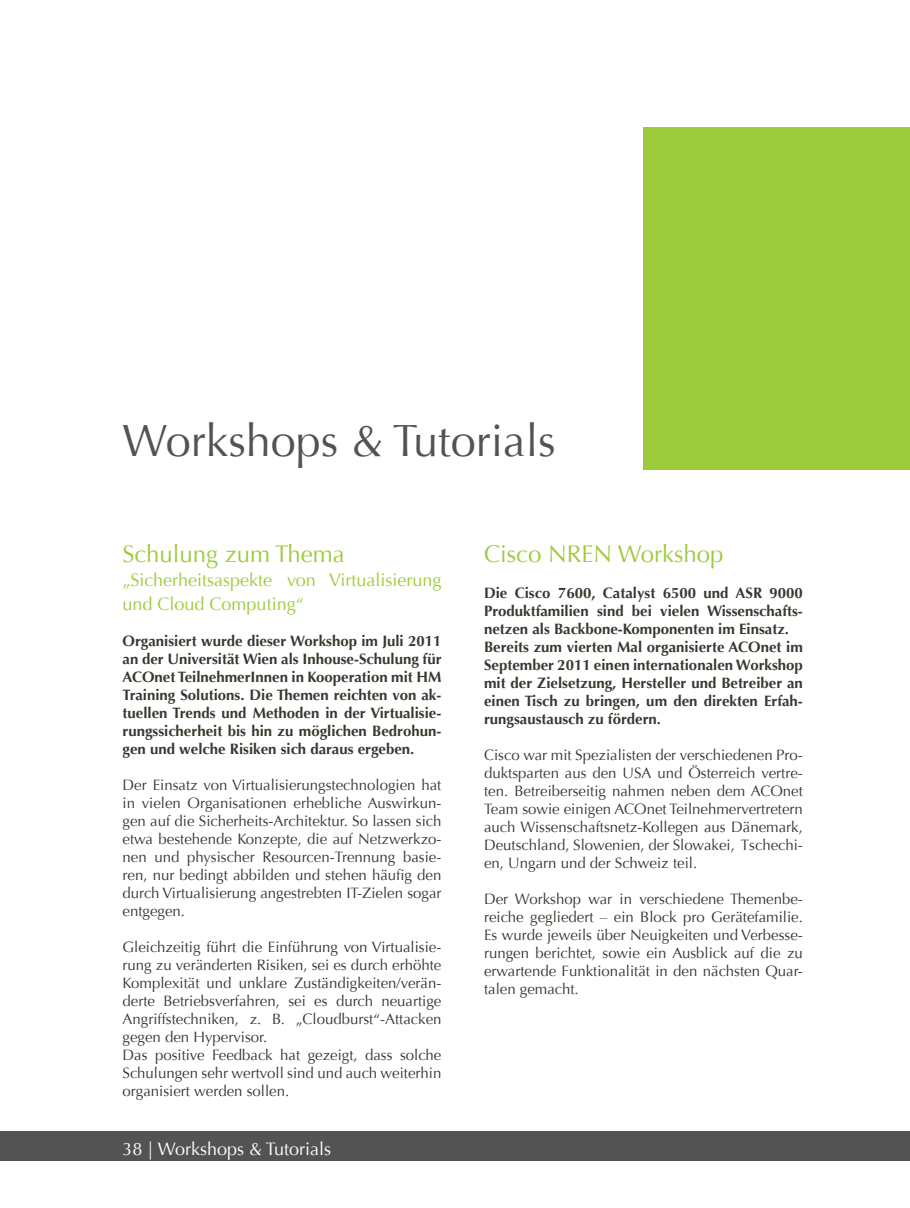
<style>
.page{position:relative;width:910px;height:1208px;background:#fff}
.page>*{position:absolute;margin:0;border:0;box-sizing:border-box;transform-origin:0 0}
.t1{font:45px "Optima";color:#525352}
.t2{font:24px "Optima";color:#9dcb3b}
.t3{font:18px/24px "Optima";color:#9dcb3b}
.t4{font:18px "Optima";color:#fff}
.t5{font:15px/18px "Optima";color:#333a2e;text-align:justify}
.t6{font:700 15px/18px "Optima";color:#333a2e;text-align:justify}
</style>
<div class="page">
<div style="left:0;top:1131px;width:910px;height:30px;background:#525352"></div>
<div style="left:643px;top:128px;width:267px;height:342px;background:#9dcb3b"></div>
<h1 class="t1" style="left:123px;top:415px;width:435px">Workshops &amp; Tutorials</h1>
<h2 class="t2" style="left:123px;top:540px;width:224px">Schulung zum Thema</h2>
<p class="t3" style="left:123px;top:568px;width:320px">„Sicherheitsaspekte von Virtualisierung und Cloud Computing“</p>
<p class="t6" style="left:123px;top:632px;width:320px">Organisiert wurde dieser Workshop im Juli 2011 an der Universität Wien als Inhouse-Schulung für ACOnet TeilnehmerInnen in Kooperation mit HM Training Solutions. Die Themen reichten von ak&shy;tuellen Trends und Methoden in der Virtualisie&shy;rungssicherheit bis hin zu möglichen Bedrohun&shy;gen und welche Risiken sich daraus ergeben.</p>
<p class="t5" style="left:123px;top:776px;width:320px">Der Einsatz von Virtualisierungstechnologien hat in vielen Organisationen erhebliche Auswirkun&shy;gen auf die Sicherheits-Architektur. So lassen sich etwa bestehende Konzepte, die auf Netzwerkzo&shy;nen und physischer Resourcen-Trennung basie&shy;ren, nur bedingt abbilden und stehen häufig den durch Virtualisierung angestrebten IT-Zielen sogar entgegen.</p>
<p class="t5" style="left:123px;top:938px;width:320px;text-align:left">Gleichzeitig führt die Einführung von Virtualisie&shy;rung zu veränderten Risiken, sei es durch erhöhte Komplexität und unklare Zuständigkeiten/verän&shy;derte Betriebsverfahren, sei es durch neuartige Angriffstechniken, z. B. „Cloudburst“-Attacken gegen den Hypervisor.<br>Das positive Feedback hat gezeigt, dass solche Schulungen sehr wertvoll sind und auch weiterhin organisiert werden sollen.</p>
<p class="t4" style="left:123px;top:1138px;width:210px">38 | Workshops &amp; Tutorials</p>
<h2 class="t2" style="left:484px;top:540px;width:241px">Cisco NREN Workshop</h2>
<p class="t6" style="left:484px;top:584px;width:320px;text-align:left">Die Cisco 7600, Catalyst 6500 und ASR 9000<br>Produktfamilien sind bei vielen Wissenschafts&shy;netzen als Backbone-Komponenten im Einsatz.<br>Bereits zum vierten Mal organisierte ACOnet im September 2011 einen internationalen Workshop mit der Zielsetzung, Hersteller und Betreiber an einen Tisch zu bringen, um den direkten Erfah&shy;rungsaustausch zu fördern.</p>
<p class="t5" style="left:484px;top:746px;width:320px">Cisco war mit Spezialisten der verschiedenen Pro&shy;duktsparten aus den USA und Österreich vertre&shy;ten. Betreiberseitig nahmen neben dem ACOnet Team sowie einigen ACOnet Teilnehmervertretern auch Wissenschaftsnetz-Kollegen aus Dänemark, Deutschland, Slowenien, der Slowakei, Tschechi&shy;en, Ungarn und der Schweiz teil.</p>
<p class="t5" style="left:484px;top:890px;width:320px">Der Workshop war in verschiedene Themenbe&shy;reiche gegliedert – ein Block pro Gerätefamilie.<br>Es wurde jeweils über Neuigkeiten und Verbesse&shy;rungen berichtet, sowie ein Ausblick auf die zu erwartende Funktionalität in den nächsten Quar&shy;talen gemacht.</p>
</div>
